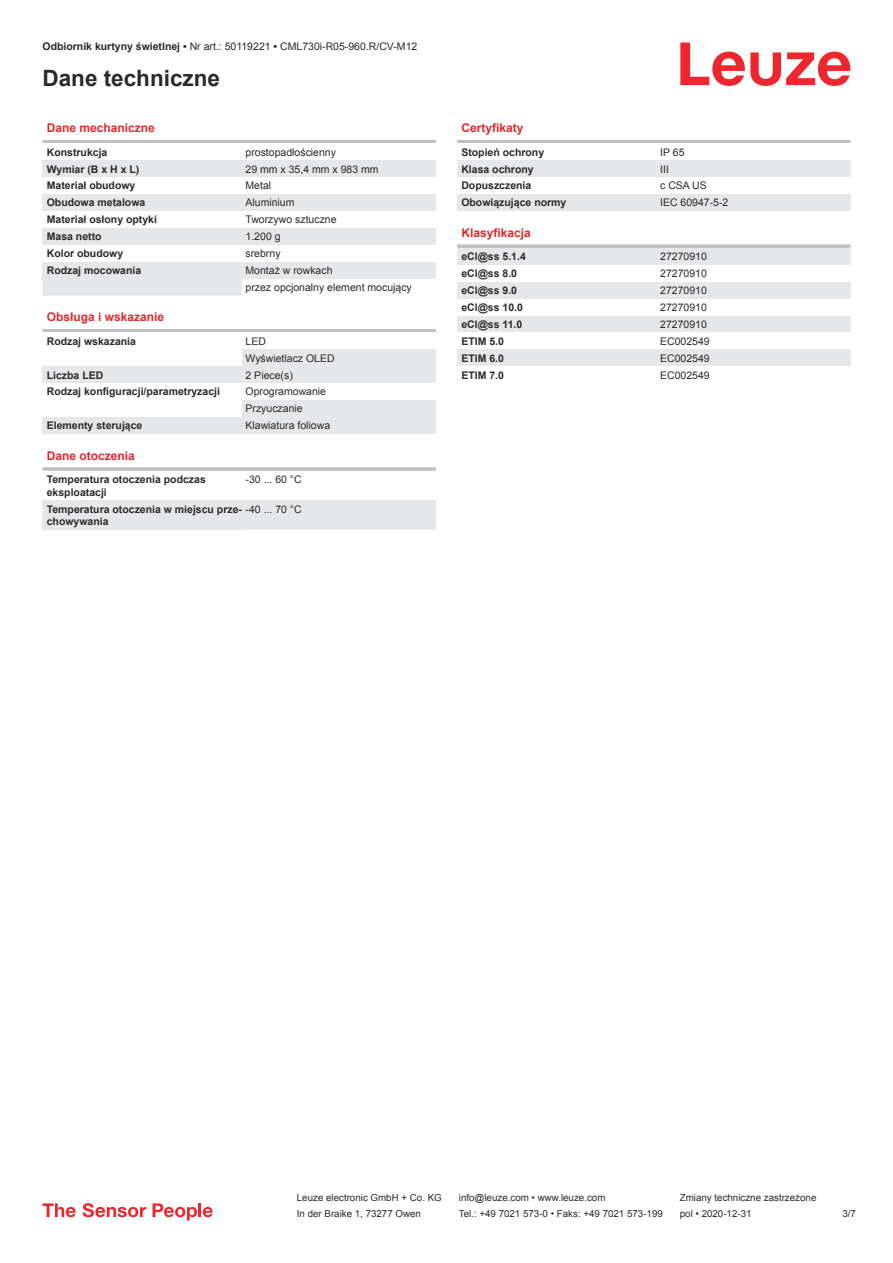
<style>
.page{position:relative;width:893px;height:1263px;background:#fff}
.page>*{position:absolute;margin:0;border:0;box-sizing:border-box;transform-origin:0 0}
.t1{font:700 22.5px "Arial";color:#2b292a}
.t2{font:700 12px "Arial";color:#db2a30}
.t3{font:700 10.5px/12.6px "Arial";color:#2b292a}
.t4{font:10.5px/17px "Arial";color:#2b292a}
.t5{font:9.75px "Arial";color:#2b292a}
.s1{font-weight:700}
.s2{font-weight:400}
</style>
<div class="page">
<svg style="left:680px;top:43px;width:170px;height:43px"></svg>
<svg style="left:43px;top:279px;width:393px;height:251px"></svg>
<hr style="left:43px;top:140px;width:393px;height:3px;background:#bdbfc1">
<div style="left:43px;top:160px;width:199px;height:17px;background:#e6e7e9"></div>
<div style="left:242px;top:160px;width:194px;height:17px;background:#e6e7e9"></div>
<div style="left:43px;top:194px;width:199px;height:17px;background:#e6e7e9"></div>
<div style="left:242px;top:194px;width:194px;height:17px;background:#e6e7e9"></div>
<div style="left:43px;top:228px;width:199px;height:17px;background:#e6e7e9"></div>
<div style="left:242px;top:228px;width:194px;height:17px;background:#e6e7e9"></div>
<div style="left:43px;top:262px;width:199px;height:17px;background:#e6e7e9"></div>
<div style="left:242px;top:262px;width:194px;height:17px;background:#e6e7e9"></div>
<div style="left:242px;top:279px;width:194px;height:17px;background:#fff"></div>
<div style="left:43px;top:313px;width:393px;height:18px;background:#fff"></div>
<hr style="left:43px;top:329px;width:393px;height:3px;background:#bdbfc1">
<div style="left:43px;top:332px;width:199px;height:17px;background:#fff"></div>
<div style="left:242px;top:332px;width:194px;height:17px;background:#fff"></div>
<div style="left:242px;top:349px;width:194px;height:17px;background:#e6e7e9"></div>
<div style="left:43px;top:366px;width:199px;height:17px;background:#e6e7e9"></div>
<div style="left:242px;top:366px;width:194px;height:17px;background:#e6e7e9"></div>
<div style="left:43px;top:383px;width:199px;height:17px;background:#fff"></div>
<div style="left:242px;top:383px;width:194px;height:17px;background:#fff"></div>
<div style="left:242px;top:400px;width:194px;height:17px;background:#e6e7e9"></div>
<div style="left:43px;top:417px;width:199px;height:17px;background:#e6e7e9"></div>
<div style="left:242px;top:417px;width:194px;height:17px;background:#e6e7e9"></div>
<div style="left:43px;top:451px;width:393px;height:18px;background:#fff"></div>
<hr style="left:43px;top:467px;width:393px;height:4px;background:#c7c9ca">
<div style="left:43px;top:471px;width:199px;height:29px;background:#fff"></div>
<div style="left:242px;top:471px;width:194px;height:17px;background:#fff"></div>
<div style="left:43px;top:500px;width:199px;height:30px;background:#e6e7e9"></div>
<div style="left:242px;top:500px;width:194px;height:17px;background:#e6e7e9"></div>
<hr style="left:457px;top:140px;width:393px;height:3px;background:#bdbfc1">
<div style="left:457px;top:160px;width:200px;height:17px;background:#e6e7e9"></div>
<div style="left:657px;top:160px;width:193px;height:17px;background:#e6e7e9"></div>
<div style="left:457px;top:194px;width:200px;height:17px;background:#e6e7e9"></div>
<div style="left:657px;top:194px;width:193px;height:17px;background:#e6e7e9"></div>
<svg style="left:457px;top:244px;width:393px;height:4px;background:#c3c5c7"></svg>
<div style="left:457px;top:248px;width:200px;height:17px;background:#e6e7e9"></div>
<div style="left:657px;top:248px;width:193px;height:17px;background:#e6e7e9"></div>
<div style="left:457px;top:282px;width:200px;height:17px;background:#e6e7e9"></div>
<div style="left:657px;top:282px;width:193px;height:17px;background:#e6e7e9"></div>
<div style="left:457px;top:316px;width:200px;height:16px;background:#e6e7e9"></div>
<div style="left:657px;top:316px;width:193px;height:16px;background:#e6e7e9"></div>
<div style="left:457px;top:349px;width:200px;height:17px;background:#e6e7e9"></div>
<div style="left:657px;top:349px;width:193px;height:17px;background:#e6e7e9"></div>
<svg style="left:43px;top:1203px;width:33px;height:14px"></svg>
<svg style="left:83px;top:1203px;width:63px;height:14px"></svg>
<svg style="left:153px;top:1203px;width:44px;height:17px"></svg>
<hr style="left:198px;top:1203px;width:3px;height:14px;background:#ed272d">
<svg style="left:203px;top:1207px;width:10px;height:10px"></svg>
<p class="t4" style="left:43px;top:39px;width:376px"><span class="s1">Odbiornik kurtyny świetlnej •</span> Nr art.: 50119221 <span class="s1">•</span> CML730i-R05-960.R/CV-M12</p>
<h1 class="t1" style="left:43px;top:70px;width:179px">Dane techniczne</h1>
<p class="t2" style="left:47px;top:120px;width:110px">Dane mechaniczne</p>
<p class="t3" style="left:47px;top:146px;width:62px">Konstrukcja</p>
<p class="t4" style="left:246px;top:143px;width:92px">prostopadłościenny</p>
<p class="t3" style="left:47px;top:163px;width:94px">Wymiar (B x H x L)</p>
<p class="t4" style="left:246px;top:160px;width:135px">29 mm x 35,4 mm x 983 mm</p>
<p class="t3" style="left:47px;top:180px;width:90px">Materiał obudowy</p>
<p class="t4" style="left:246px;top:177px;width:27px">Metal</p>
<p class="t3" style="left:47px;top:196px;width:100px">Obudowa metalowa</p>
<p class="t4" style="left:246px;top:194px;width:51px">Aluminium</p>
<p class="t3" style="left:47px;top:213px;width:112px">Materiał osłony optyki</p>
<p class="t4" style="left:246px;top:212px;width:93px">Tworzywo sztuczne</p>
<p class="t3" style="left:47px;top:231px;width:56px">Masa netto</p>
<p class="t4" style="left:246px;top:228px;width:37px">1.200 g</p>
<p class="t3" style="left:47px;top:247px;width:78px">Kolor obudowy</p>
<p class="t4" style="left:246px;top:246px;width:37px">srebrny</p>
<p class="t3" style="left:47px;top:264px;width:96px">Rodzaj mocowania</p>
<p class="t4" style="left:246px;top:262px;width:168px">Montaż w rowkach<br>przez opcjonalny element mocujący</p>
<p class="t2" style="left:47px;top:309px;width:119px">Obsługa i wskazanie</p>
<p class="t3" style="left:47px;top:335px;width:91px">Rodzaj wskazania</p>
<p class="t4" style="left:246px;top:333px;width:91px">LED<br>Wyświetlacz OLED</p>
<p class="t3" style="left:47px;top:369px;width:58px">Liczba LED</p>
<p class="t4" style="left:246px;top:367px;width:49px">2 Piece(s)</p>
<p class="t3" style="left:47px;top:385px;width:175px">Rodzaj konfiguracji/parametryzacji</p>
<p class="t4" style="left:246px;top:383px;width:82px">Oprogramowanie<br>Przyuczanie</p>
<p class="t3" style="left:47px;top:419px;width:97px">Elementy sterujące</p>
<p class="t4" style="left:246px;top:417px;width:86px">Klawiatura foliowa</p>
<p class="t2" style="left:47px;top:451px;width:90px">Dane otoczenia</p>
<p class="t3" style="left:47px;top:473px;width:161px">Temperatura otoczenia podczas eksploatacji</p>
<p class="t4" style="left:246px;top:472px;width:58px">-30 ... 60 °C</p>
<p class="t3" style="left:47px;top:503px;width:256px">Temperatura otoczenia w miejscu prze- <span class="s2">-40 ... 70 °C </span>chowywania</p>
<p class="t2" style="left:461px;top:123px;width:64px">Certyfikaty</p>
<p class="t3" style="left:461px;top:146px;width:84px">Stopień ochrony</p>
<p class="t4" style="left:660px;top:144px;width:26px">IP 65</p>
<p class="t3" style="left:461px;top:163px;width:74px">Klasa ochrony</p>
<p class="t4" style="left:660px;top:161px;width:10px">III</p>
<p class="t3" style="left:461px;top:180px;width:72px">Dopuszczenia</p>
<p class="t4" style="left:660px;top:178px;width:48px">c CSA US</p>
<p class="t3" style="left:461px;top:196px;width:107px">Obowiązujące normy</p>
<p class="t4" style="left:660px;top:194px;width:70px">IEC 60947-5-2</p>
<p class="t2" style="left:461px;top:224px;width:71px">Klasyfikacja</p>
<p class="t3" style="left:461px;top:250px;width:66px">eCl@ss 5.1.4</p>
<p class="t4" style="left:660px;top:249px;width:48px">27270910</p>
<p class="t3" style="left:461px;top:267px;width:57px">eCl@ss 8.0</p>
<p class="t4" style="left:660px;top:266px;width:48px">27270910</p>
<p class="t3" style="left:461px;top:284px;width:57px">eCl@ss 9.0</p>
<p class="t4" style="left:660px;top:283px;width:48px">27270910</p>
<p class="t3" style="left:461px;top:301px;width:63px">eCl@ss 10.0</p>
<p class="t4" style="left:660px;top:300px;width:48px">27270910</p>
<p class="t3" style="left:461px;top:318px;width:63px">eCl@ss 11.0</p>
<p class="t4" style="left:660px;top:317px;width:48px">27270910</p>
<p class="t3" style="left:461px;top:335px;width:44px">ETIM 5.0</p>
<p class="t4" style="left:660px;top:332px;width:51px">EC002549</p>
<p class="t3" style="left:461px;top:352px;width:44px">ETIM 6.0</p>
<p class="t4" style="left:660px;top:349px;width:51px">EC002549</p>
<p class="t3" style="left:461px;top:369px;width:44px">ETIM 7.0</p>
<p class="t4" style="left:660px;top:366px;width:51px">EC002549</p>
<p class="t5" style="left:297px;top:1191px;width:146px">Leuze electronic GmbH + Co. KG</p>
<p class="t5" style="left:459px;top:1191px;width:148px">info@leuze.com • www.leuze.com</p>
<p class="t5" style="left:680px;top:1191px;width:138px">Zmiany techniczne zastrzeżone</p>
<p class="t5" style="left:297px;top:1210px;width:126px">In der Braike 1, 73277 Owen</p>
<p class="t5" style="left:459px;top:1207px;width:205px">Tel.: +49 7021 573-0 • Faks: +49 7021 573-199</p>
<p class="t5" style="left:680px;top:1207px;width:73px">pol • 2020-12-31</p>
<p class="t5" style="left:842px;top:1210px;width:15px">3 /7</p>
</div>
